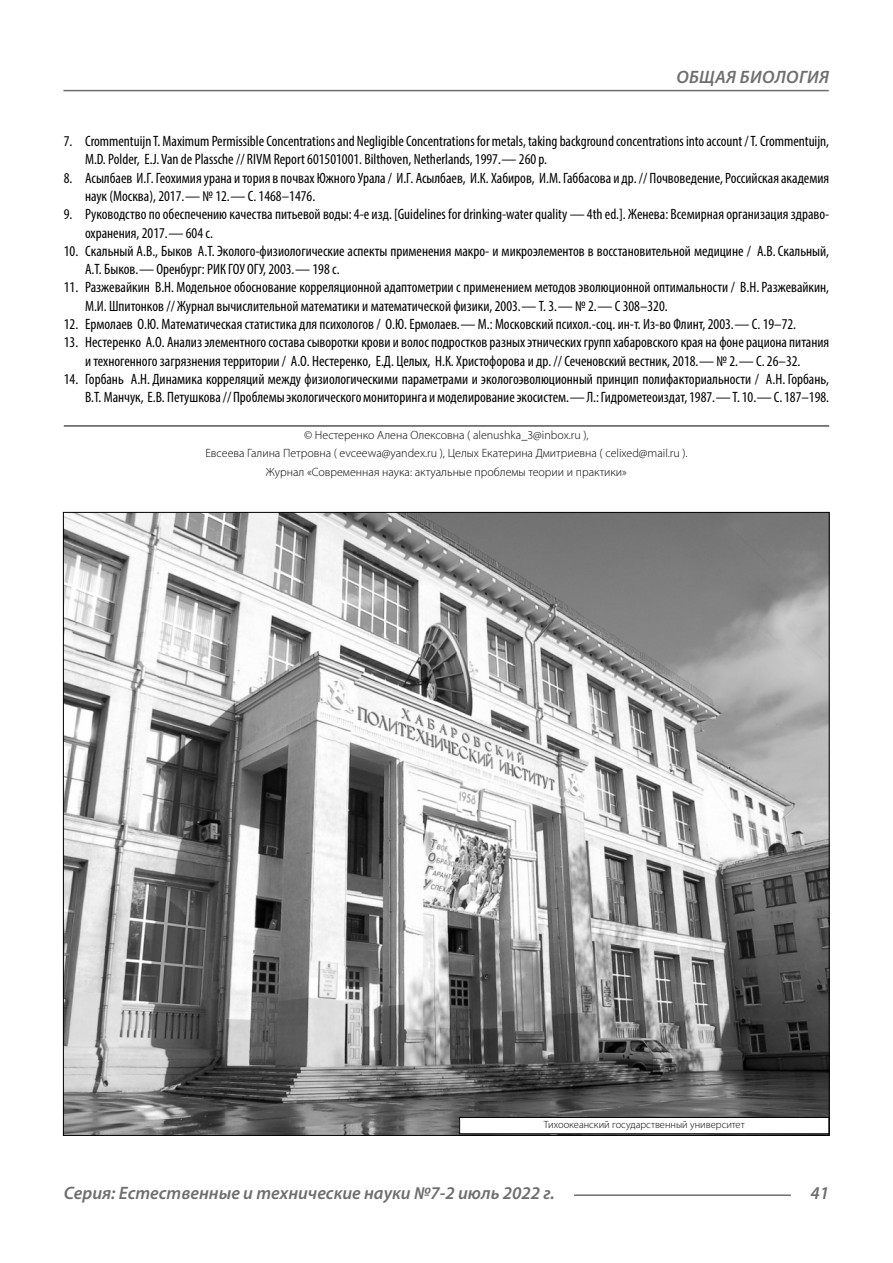
<style>
.page{position:relative;width:893px;height:1263px;background:#fff}
.page>*{position:absolute;margin:0;border:0;box-sizing:border-box;transform-origin:0 0}
.t1{font:italic 600 18px "Myriad Pro";color:#6e6e6e}
.t2{font:italic 600 18px "Myriad Pro";letter-spacing:.02em;color:#6e6e6e}
.t3{font:condensed 15px/18.3px "Myriad Pro";color:#000}
.Copy{font:300 12px/18.3px "Myriad Pro";color:#000;text-align:center}
.Author-doc{font:300 10.5px "Myriad Pro";color:#000}
</style>
<div class="page">
<hr style="left:64px;top:426px;width:765px;height:1px;background:#000">
<img style="left:65px;top:514px;width:763px;height:620px">
<div style="left:460px;top:1117px;width:369px;height:17px;background:#fff"></div>
<div style="left:459px;top:1117px;width:370px;height:17px;border:1px solid #000"></div>
<hr style="left:574px;top:1194px;width:217px;height:2px;background:#6e6e6e">
<hr style="left:63px;top:90px;width:766px;height:1px;background:#6e6e6e">
<p class="t2" style="left:676px;top:66px;width:154px">ОБЩАЯ БИОЛОГИЯ</p>
<p class="t3" style="left:85px;top:132px;width:746px;text-indent:-21px">7. Crommentuijn T. Maximum Permissible Concentrations and Negligible Concentrations for metals, taking background concentrations into account / T. Crommentuijn,<br>M.D. Polder, E.J. Van de Plassche // RIVM Report 601501001. Bilthoven, Netherlands, 1997.— 260 p.</p>
<p class="t3" style="left:85px;top:168px;width:746px;text-indent:-21px">8. Асылбаев И.Г. Геохимия урана и тория в почвах Южного Урала / И.Г. Асылбаев, И.К. Хабиров, И.М. Габбасова и др. // Почвоведение, Российская академия наук (Москва), 2017.— № 12.— С. 1468–1476.</p>
<p class="t3" style="left:85px;top:205px;width:746px;text-indent:-21px">9. Руководство по обеспечению качества питьевой воды: 4-е изд. [Guidelines for drinking-water quality — 4th ed.]. Женева: Всемирная организация здраво&shy;охранения, 2017.— 604 с.</p>
<p class="t3" style="left:85px;top:242px;width:746px;text-indent:-21px">10. Скальный А.В., Быков А.Т. Эколого-физиологические аспекты применения макро- и микроэлементов в восстановительной медицине / А.В.Скальный,<br>А.Т. Быков.— Оренбург: РИК ГОУ ОГУ, 2003.— 198 с.</p>
<p class="t3" style="left:85px;top:278px;width:746px;text-indent:-21px">11. Разжевайкин В.Н. Модельное обоснование корреляционной адаптометрии с применением методов эволюционной оптимальности / В.Н.Разжевайкин,<br>М.И. Шпитонков // Журнал вычислительной математики и математической физики, 2003.— Т. 3.— № 2.— С 308–320.</p>
<p class="t3" style="left:64px;top:315px;width:734px">12. Ермолаев О.Ю. Математическая статистика для психологов / О.Ю. Ермолаев.— М.: Московский психол.-соц. ин-т. Из-во Флинт, 2003.— С. 19–72.</p>
<p class="t3" style="left:64px;top:333px;width:767px;text-align:center">13. Нестеренко А.О. Анализ элементного состава сыворотки крови и волос подростков разных этнических групп хабаровского края на фоне рациона питания и техногенного загрязнения территории / А.О. Нестеренко, Е.Д. Целых, Н.К. Христофорова и др. // Сеченовский вестник, 2018.— № 2.— С. 26–32.</p>
<p class="t3" style="left:64px;top:370px;width:767px;text-align:right">14. Горбань А.Н. Динамика корреляций между физиологическими параметрами и экологоэволюционный принцип полифакториальности / А.Н. Горбань,<br>В.Т. Манчук, Е.В. Петушкова // Проблемы экологического мониторинга и моделирование экосистем.— Л.: Гидрометеоиздат, 1987.— Т. 10.— С. 187–198.</p>
<p class="Copy" style="left:205px;top:426px;width:484px">© Нестеренко Алена Олексовна ( alenushka_3@inbox.ru ),<br>Евсеева Галина Петровна ( evceewa@yandex.ru ), Целых Екатерина Дмитриевна ( celixed@mail.ru ).<br>Журнал «Современная наука: актуальные проблемы теории и практики»</p>
<p class="Author-doc" style="left:544px;top:1118px;width:202px">Тихоокеанский государственный университет</p>
<p class="t1" style="left:64px;top:1182px;width:493px">Серия: Естественные и технические науки №7-2 июль 2022 г.</p>
<p class="t1" style="left:810px;top:1182px;width:20px">41</p>
</div>
